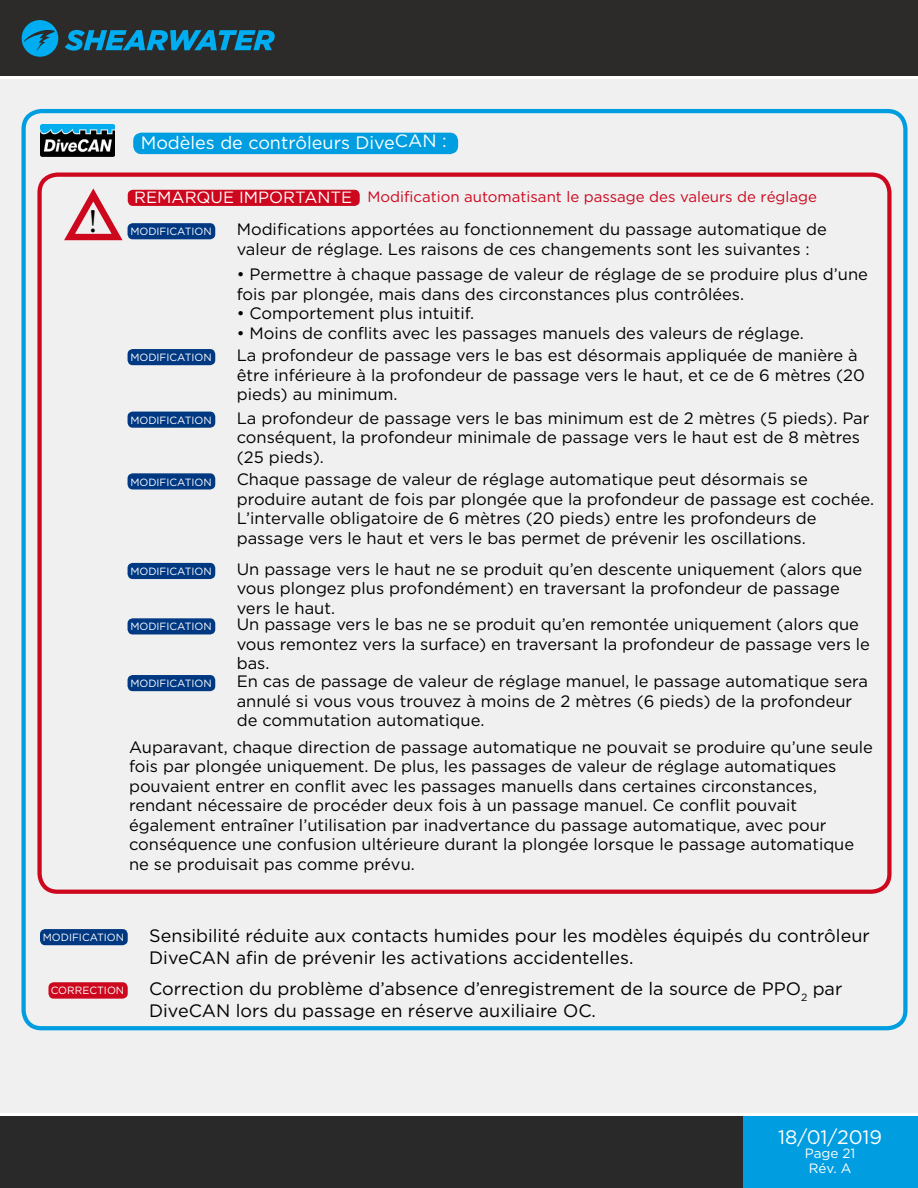
<style>
.page{position:relative;width:918px;height:1188px;background:#fff}
.page>*{position:absolute;margin:0;border:0;box-sizing:border-box;transform-origin:0 0}
.t1{font:33px "Minion Pro";color:#000}
.t2{font:19.5px "Gotham HTF";color:#fff}
.t3{font:18px/21.6px "Gotham HTF";color:#000}
.t4{font:18px "Gotham HTF";color:#fff}
.t5{font:16.5px/19.5px "Gotham HTF";color:#000}
.t6{font:15px "Gotham HTF";color:#cd071e}
.t7{font:13.5px "Gotham HTF";color:#fff}
.t8{font:10.5px "Gotham HTF";color:#fff}
.s1{font-size:16.5px;color:#fff}
</style>
<div class="page">
<div style="left:742px;top:1114px;width:176px;height:74px;background:#009ee0"></div>
<div style="left:0;top:1114px;width:742px;height:74px;background:#292929"></div>
<div style="left:0;top:77px;width:918px;height:1037px;background:#f0f0f0"></div>
<div style="left:0;top:0;width:918px;height:77px;background:#2c2b29"></div>
<svg style="left:65px;top:30px;width:210px;height:21px"></svg>
<svg style="left:22px;top:20px;width:36px;height:37px"></svg>
<hr style="left:0;top:1113px;width:918px;height:3px;background:#fff">
<hr style="left:0;top:76px;width:918px;height:3px;background:#fff">
<div style="left:21px;top:109px;width:887px;height:921px;border:4px solid #009ee0;border-radius:18px"></div>
<div style="left:37px;top:173px;width:855px;height:721px;border:4px solid #cd071e;border-radius:18px"></div>
<div style="left:134px;top:133px;width:323px;height:20px;background:#009ee0;border-radius:8px"></div>
<div style="left:133px;top:133px;width:325px;height:21px;border:2px solid #009ee0;border-radius:8px"></div>
<img style="left:40px;top:125px;width:74px;height:32px">
<svg style="left:64px;top:188px;width:64px;height:53px"></svg>
<div style="left:128px;top:191px;width:231px;height:14px;background:#cd071e;border-radius:4px"></div>
<div style="left:128px;top:190px;width:232px;height:16px;border:2px solid #cd071e;border-radius:4px"></div>
<div style="left:49px;top:983px;width:78px;height:15px;background:#cd071e;border-radius:5px"></div>
<div style="left:48px;top:982px;width:80px;height:17px;border:2px solid #cd071e;border-radius:5px"></div>
<div style="left:128px;top:224px;width:87px;height:15px;background:#003882;border-radius:4px"></div>
<div style="left:128px;top:223px;width:87px;height:16px;border:2px solid #003882;border-radius:4px"></div>
<div style="left:128px;top:350px;width:87px;height:14px;background:#003882;border-radius:4px"></div>
<div style="left:128px;top:349px;width:87px;height:16px;border:2px solid #003882;border-radius:4px"></div>
<div style="left:128px;top:412px;width:87px;height:15px;background:#003882;border-radius:4px"></div>
<div style="left:128px;top:412px;width:87px;height:16px;border:2px solid #003882;border-radius:4px"></div>
<div style="left:128px;top:474px;width:87px;height:15px;background:#003882;border-radius:4px"></div>
<div style="left:128px;top:473px;width:87px;height:16px;border:2px solid #003882;border-radius:4px"></div>
<div style="left:128px;top:564px;width:87px;height:14px;background:#003882;border-radius:4px"></div>
<div style="left:128px;top:563px;width:87px;height:16px;border:2px solid #003882;border-radius:4px"></div>
<div style="left:128px;top:619px;width:87px;height:15px;background:#003882;border-radius:4px"></div>
<div style="left:128px;top:618px;width:87px;height:16px;border:2px solid #003882;border-radius:4px"></div>
<div style="left:128px;top:676px;width:87px;height:14px;background:#003882;border-radius:4px"></div>
<div style="left:128px;top:675px;width:87px;height:16px;border:2px solid #003882;border-radius:4px"></div>
<div style="left:41px;top:930px;width:86px;height:14px;background:#003882;border-radius:4px"></div>
<div style="left:40px;top:929px;width:88px;height:16px;border:2px solid #003882;border-radius:4px"></div>
<h1 class="t1" style="left:88px;top:199px;width:11px">!</h1>
<p class="t4" style="left:141px;top:132px;width:307px">Modèles de contrôleurs DiveCAN :</p>
<p class="t6" style="left:134px;top:189px;width:684px"><span class="s1">REMARQUE IMPORTANTE</span> Modification automatisant le passage des valeurs de réglage</p>
<p class="t5" style="left:237px;top:219px;width:592px">Modifications apportées au fonctionnement du passage automatique de valeur de réglage. Les raisons de ces changements sont les suivantes :</p>
<p class="t5" style="left:237px;top:264px;width:633px">• Permettre à chaque passage de valeur de réglage de se produire plus d’une fois par plongée, mais dans des circonstances plus contrôlées.</p>
<p class="t5" style="left:237px;top:303px;width:239px">• Comportement plus intuitif.</p>
<p class="t5" style="left:237px;top:321px;width:623px;line-height:22.4px">• Moins de conflits avec les passages manuels des valeurs de réglage.<br>La profondeur de passage vers le bas est désormais appliquée de manière à</p>
<p class="t5" style="left:237px;top:365px;width:630px">être inférieure à la profondeur de passage vers le haut, et ce de 6 mètres (20 pieds) au minimum.</p>
<p class="t5" style="left:237px;top:408px;width:634px">La profondeur de passage vers le bas minimum est de 2 mètres (5 pieds). Par conséquent, la profondeur minimale de passage vers le haut est de 8 mètres (25 pieds).</p>
<p class="t5" style="left:237px;top:470px;width:639px">Chaque passage de valeur de réglage automatique peut désormais se produire autant de fois par plongée que la profondeur de passage est cochée.<br>L’intervalle obligatoire de 6 mètres (20 pieds) entre les profondeurs de passage vers le haut et vers le bas permet de prévenir les oscillations.</p>
<p class="t5" style="left:237px;top:559px;width:627px">Un passage vers le haut ne se produit qu’en descente uniquement (alors que vous plongez plus profondément) en traversant la profondeur de passage vers le haut.</p>
<p class="t5" style="left:237px;top:615px;width:635px">Un passage vers le bas ne se produit qu’en remontée uniquement (alors que vous remontez vers la surface) en traversant la profondeur de passage vers le bas.</p>
<p class="t5" style="left:237px;top:671px;width:633px">En cas de passage de valeur de réglage manuel, le passage automatique sera annulé si vous vous trouvez à moins de 2 mètres (6 pieds) de la profondeur de commutation automatique.</p>
<p class="t5" style="left:129px;top:737px;width:745px">Auparavant, chaque direction de passage automatique ne pouvait se produire qu’une seule fois par plongée uniquement. De plus, les passages de valeur de réglage automatiques pouvaient entrer en conflit avec les passages manuells dans certaines circonstances, rendant nécessaire de procéder deux fois à un passage manuel. Ce conflit pouvait également entraîner l’utilisation par inadvertance du passage automatique, avec pour conséquence une confusion ultérieure durant la plongée lorsque le passage automatique ne se produisait pas comme prévu.</p>
<p class="t8" style="left:130px;top:226px;width:83px">MODIFICATION</p>
<p class="t8" style="left:130px;top:352px;width:83px">MODIFICATION</p>
<p class="t8" style="left:130px;top:414px;width:83px">MODIFICATION</p>
<p class="t8" style="left:130px;top:476px;width:83px">MODIFICATION</p>
<p class="t8" style="left:130px;top:566px;width:83px">MODIFICATION</p>
<p class="t8" style="left:130px;top:621px;width:83px">MODIFICATION</p>
<p class="t8" style="left:130px;top:678px;width:83px">MODIFICATION</p>
<p class="t8" style="left:43px;top:932px;width:83px">MODIFICATION</p>
<p class="t8" style="left:51px;top:985px;width:75px">CORRECTION</p>
<p class="t3" style="left:149px;top:925px;width:722px">Sensibilité réduite aux contacts humides pour les modèles équipés du contrôleur<br>DiveCAN afin de prévenir les activations accidentelles.</p>
<p class="t3" style="left:149px;top:978px;width:695px">Correction du problème d’absence d’enregistrement de la source de PPO<sub>2</sub> par<br>DiveCAN lors du passage en réserve auxiliaire OC.</p>
<p class="t2" style="left:778px;top:1126px;width:105px">18/01/2019</p>
<p class="t7" style="left:809px;top:1160px;width:44px">Rév. A</p>
<p class="t7" style="left:805px;top:1146px;width:52px">Page 21</p>
</div>
